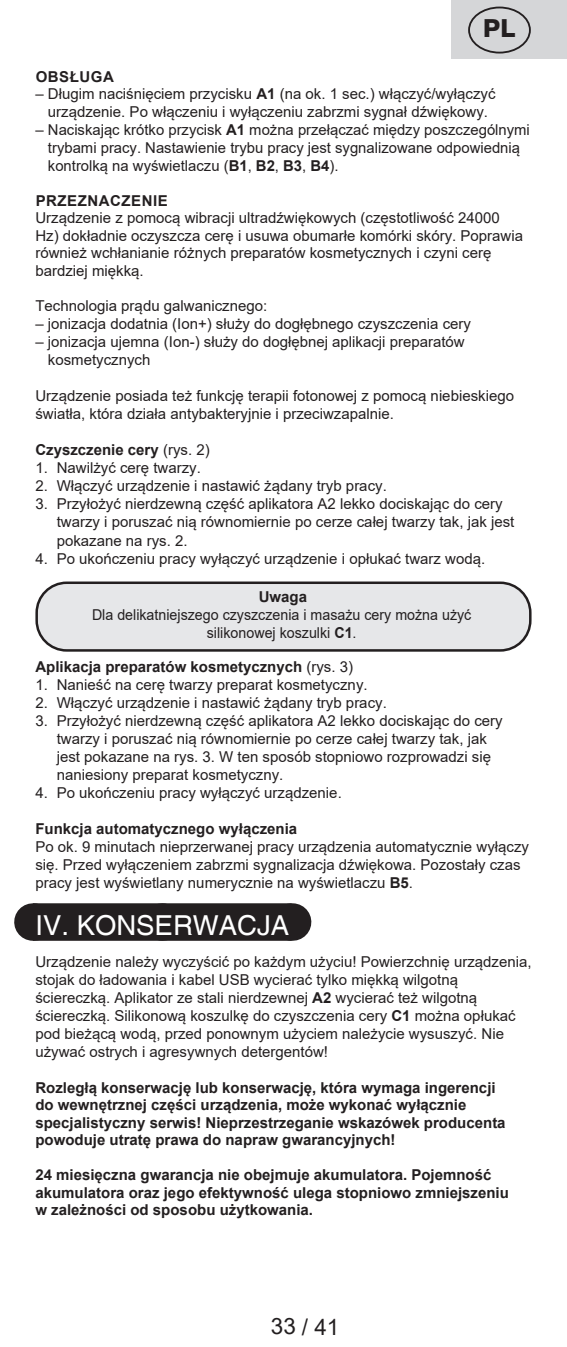
<style>
.page{position:relative;width:567px;height:1347px;background:#fff}
.page>*{position:absolute;margin:0;border:0;box-sizing:border-box;transform-origin:0 0}
.Grafický_nadpis_ETA{font:27.5px "Helvetica";color:#fff}
.t1{font:800 25px "Helvetica Neue OT";color:#231f20}
.t2{font:22.5px "Arial";color:#231f20}
.Normální{font:15px/18px "Arial";color:#231f20}
.Normální-2{font:700 15px/17.5px "Arial";color:#231f20}
.Normální-3{font:15px/18px "Arial";color:#231f20;text-align:center;scale:.95 1}
.Normální-4{font:700 15px "Arial";letter-spacing:.035em;color:#231f20}
.s1{font-weight:700}
.s2{font-weight:400}
</style>
<div class="page">
<div style="left:451px;top:0;width:116px;height:59px;background:#d5d6d8"></div>
<div style="left:468px;top:7px;width:63px;height:47px;border:2px solid #231f20;border-radius:50%"></div>
<div style="left:33px;top:903px;width:259px;height:37px;background:#231f20"></div>
<svg style="left:162px;top:903px;width:65px;height:1px"></svg>
<hr style="left:292px;top:903px;width:1px;height:37px;background:#231f20">
<div style="left:37px;top:583px;width:493px;height:67px;background:#e6e7e9;border-radius:30px"></div>
<div style="left:35px;top:581px;width:496px;height:70px;border:2px solid #231f20;border-radius:30px"></div>
<h2 class="t1" style="left:483px;top:13px;width:34px">PL</h2>
<p class="Normální-4" style="left:36px;top:66px;width:80px">OBSŁUGA</p>
<p class="Normální" style="left:35px;top:85px;width:462px;text-align:center">– Długim naciśnięciem przycisku <span class="s1">A1</span> (na ok. 1 sec.) włączyć/wyłączyć urządzenie. Po włączeniu i wyłączeniu zabrzmi sygnał dźwiękowy.</p>
<p class="Normální" style="left:48px;top:120px;width:483px;text-indent:-13px">– Naciskając krótko przycisk <span class="s1">A1</span> można przełączać między poszczególnymi trybami pracy. Nastawienie trybu pracy jest sygnalizowane odpowiednią kontrolką na wyświetlaczu (<span class="s1">B1</span>, <span class="s1">B2</span>, <span class="s1">B3</span>, <span class="s1">B4</span>).</p>
<p class="Normální-4" style="left:36px;top:190px;width:134px">PRZEZNACZENIE</p>
<p class="Normální" style="left:35px;top:209px;width:489px">Urządzenie z pomocą wibracji ultradźwiękowych (częstotliwość 24000<br>Hz) dokładnie oczyszcza cerę i usuwa obumarłe komórki skóry. Poprawia również wchłanianie różnych preparatów kosmetycznych i czyni cerę bardziej miękką.</p>
<p class="Normální" style="left:35px;top:297px;width:233px">Technologia prądu galwanicznego:</p>
<p class="Normální" style="left:35px;top:315px;width:437px">– jonizacja dodatnia (Ion+) służy do dogłębnego czyszczenia cery</p>
<p class="Normální" style="left:48px;top:333px;width:418px;text-indent:-13px">– jonizacja ujemna (Ion-) służy do dogłębnej aplikacji preparatów kosmetycznych</p>
<p class="Normální" style="left:35px;top:387px;width:480px">Urządzenie posiada też funkcję terapii fotonowej z pomocą niebieskiego światła, która działa antybakteryjnie i przeciwzapalnie.</p>
<p class="Normální-2" style="left:35px;top:441px;width:176px">Czyszczenie cery <span class="s2">(rys. 2)</span></p>
<p class="Normální" style="left:35px;top:459px;width:167px">1. Nawilżyć cerę twarzy.</p>
<p class="Normální" style="left:35px;top:477px;width:353px">2. Włączyć urządzenie i nastawić żądany tryb pracy.</p>
<p class="Normální" style="left:57px;top:495px;width:459px;text-indent:-21px">3. Przyłożyć nierdzewną część aplikatora A2 lekko dociskając do cery twarzy i poruszać nią równomiernie po cerze całej twarzy tak, jak jest pokazane na rys. 2.</p>
<p class="Normální" style="left:35px;top:549px;width:451px">4. Po ukończeniu pracy wyłączyć urządzenie i opłukać twarz wodą.</p>
<p class="Normální-2" style="left:259px;top:588px;width:50px">Uwaga</p>
<p class="Normální-3" style="left:92px;top:606px;width:401px">Dla delikatniejszego czyszczenia i masażu cery można użyć silikonowej koszulki <span class="s1">C1</span>.</p>
<p class="Normální-2" style="left:35px;top:657px;width:319px">Aplikacja preparatów kosmetycznych <span class="s2">(rys. 3)</span></p>
<p class="Normální" style="left:35px;top:675px;width:334px">1. Nanieść na cerę twarzy preparat kosmetyczny.</p>
<p class="Normální" style="left:35px;top:693px;width:353px">2. Włączyć urządzenie i nastawić żądany tryb pracy.</p>
<p class="Normální" style="left:57px;top:711px;width:447px;text-indent:-21px">3. Przyłożyć nierdzewną część aplikatora A2 lekko dociskając do cery twarzy i poruszać nią równomiernie po cerze całej twarzy tak, jak jest pokazane na rys. 3. W ten sposób stopniowo rozprowadzi się naniesiony preparat kosmetyczny.</p>
<p class="Normální" style="left:35px;top:783px;width:308px">4. Po ukończeniu pracy wyłączyć urządzenie.</p>
<p class="Normální-2" style="left:35px;top:819px;width:263px">Funkcja automatycznego wyłączenia</p>
<p class="Normální" style="left:35px;top:837px;width:495px">Po ok. 9 minutach nieprzerwanej pracy urządzenia automatycznie wyłączy się. Przed wyłączeniem zabrzmi sygnalizacja dźwiękowa. Pozostały czas pracy jest wyświetlany numerycznie na wyświetlaczu <span class="s1">B5</span>.</p>
<p class="Grafický_nadpis_ETA" style="left:35px;top:909px;width:255px">IV. KONSERWACJA</p>
<p class="Normální" style="left:35px;top:952px;width:498px">Urządzenie należy wyczyścić po każdym użyciu! Powierzchnię urządzenia, stojak do ładowania i kabel USB wycierać tylko miękką wilgotną ściereczką. Aplikator ze stali nierdzewnej <span class="s1">A2</span> wycierać też wilgotną ściereczką. Silikonową koszulkę do czyszczenia cery <span class="s1">C1</span> można opłukać pod bieżącą wodą, przed ponownym użyciem należycie wysuszyć. Nie używać ostrych i agresywnych detergentów!</p>
<p class="Normální-2" style="left:35px;top:1078px;width:472px">Rozległą konserwację lub konserwację, która wymaga ingerencji do wewnętrznej części urządzenia, może wykonać wyłącznie specjalistyczny serwis! Nieprzestrzeganie wskazówek producenta powoduje utratę prawa do napraw gwarancyjnych!</p>
<p class="Normální-2" style="left:35px;top:1166px;width:475px">24 miesięczna gwarancja nie obejmuje akumulatora. Pojemność akumulatora oraz jego efektywność ulega stopniowo zmniejszeniu w zależności od sposobu użytkowania.</p>
<h3 class="t2" style="left:271px;top:1311px;width:70px">33 / 41</h3>
</div>
